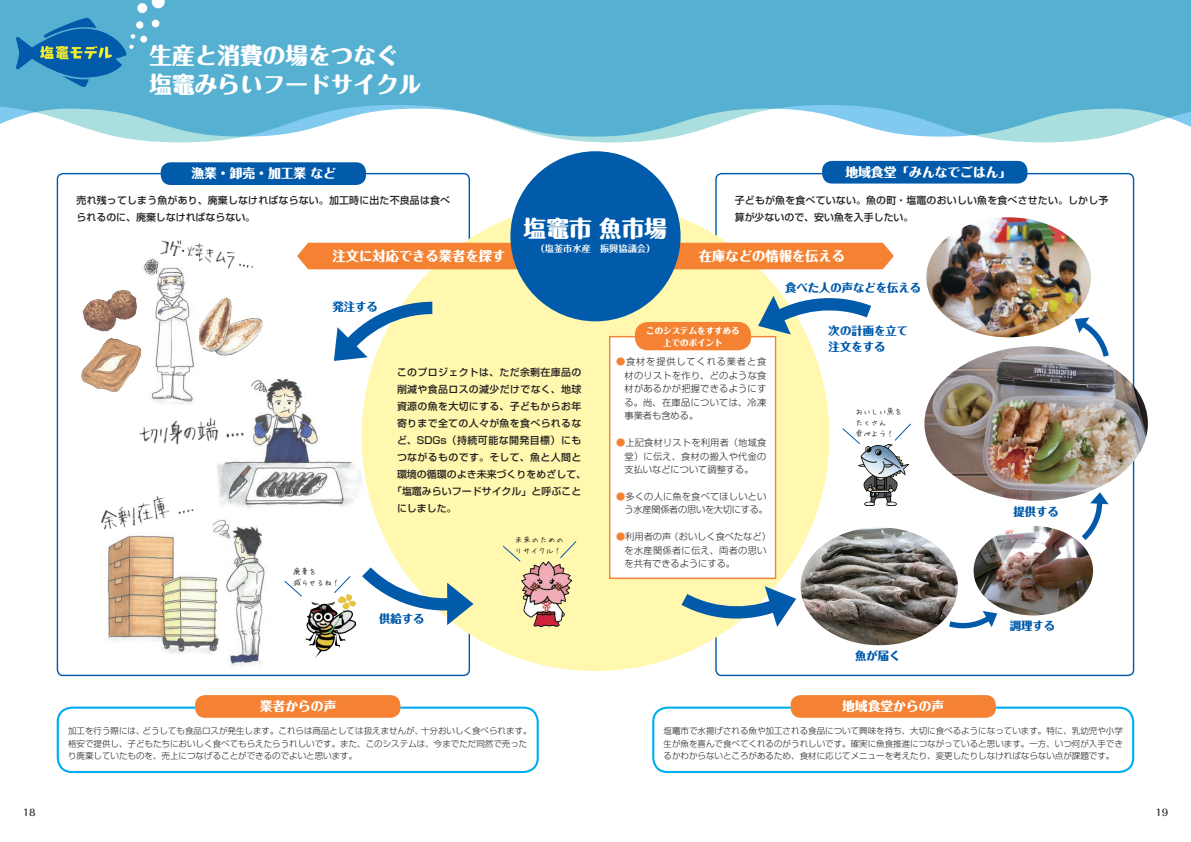
<style>
.page{position:relative;width:1191px;height:842px;background:#fff}
.page>*{position:absolute;margin:0;border:0;box-sizing:border-box;transform-origin:0 0}
.t1{font:800 22.7px/28.3px "Maru Fo Pro";color:#fff}
.t2{font:800 13.3px "Maru Fo Pro";color:#fff}
.t3{font:800 12.8px "Maru Fo Pro";color:#fff}
.t4{font:800 11.3px "Maru Fo Pro";color:#015aaa}
.t5{font:500 9.9px/17px "Shin Go Pro";letter-spacing:.02em;color:#231f20}
.t6{font:300 9.2px/13.5px "Shin Go Pro";letter-spacing:.02em;color:#231f20;text-align:justify}
.t7{font:300 9.2px/13.5px "Shin Go Pro";color:#231f20}
.t8{font:300 9.2px/13.5px "Shin Go Pro";letter-spacing:-.005em;color:#231f20;text-align:right}
.t9{font:700 9.2px "Maru Fo Pro";color:#fff}
.t10{font:500 9.2px "Maru Fo Pro";color:#231f20}
.t11{font:300 8.5px/12.8px "Shin Go Pro";color:#231f20;text-align:justify}
.t12{font:800 8.5px/11.3px "Maru Fo Pro";color:#fff;text-align:center}
.t13{font:7.8px/10.6px "Hui Font";color:#231f20}
.t14{font:7.8px/10.6px "Hui Font";letter-spacing:.06em;color:#231f20}
.s1{color:#f48232}
</style>
<div class="page">
<svg style="left:0;top:0;width:1191px;height:153px;fill:#56b0d1"></svg>
<div style="left:140px;top:36px;width:7px;height:7px;background:#fff;border-radius:50%"></div>
<div style="left:136px;top:21px;width:7px;height:8px;background:#fff;border-radius:50%"></div>
<svg style="left:16px;top:17px;width:119px;height:70px;background:#398db7"></svg>
<div style="left:152px;top:20px;width:7px;height:7px;background:#fff;border-radius:50%"></div>
<div style="left:137px;top:3px;width:10px;height:10px;background:#fff;border-radius:50%"></div>
<svg style="left:152px;top:0;width:13px;height:8px"></svg>
<img style="left:305px;top:594px;width:50px;height:64px">
<img style="left:858px;top:444px;width:50px;height:61px">
<img style="left:160px;top:240px;width:93px;height:29px">
<img style="left:82px;top:289px;width:55px;height:43px">
<img style="left:199px;top:297px;width:64px;height:59px">
<img style="left:81px;top:339px;width:60px;height:53px">
<img style="left:143px;top:257px;width:55px;height:147px">
<img style="left:217px;top:378px;width:145px;height:131px">
<img style="left:213px;top:519px;width:52px;height:147px">
<img style="left:107px;top:532px;width:118px;height:126px">
<div style="left:361px;top:202px;width:468px;height:469px;background:#fff8ae;border-radius:50%"></div>
<div style="left:652px;top:707px;width:482px;height:66px;border:2px solid #00aeef;border-radius:14px"></div>
<div style="left:609px;top:337px;width:166px;height:241px;background:#fff"></div>
<div style="left:609px;top:336px;width:167px;height:243px;border:1px solid #f48232"></div>
<svg style="left:334px;top:302px;width:98px;height:59px"></svg>
<svg style="left:758px;top:292px;width:113px;height:42px"></svg>
<div style="left:161px;top:162px;width:205px;height:23px;background:#015aaa;border-radius:10px"></div>
<div style="left:822px;top:161px;width:205px;height:23px;background:#015aaa;border-radius:10px"></div>
<img style="left:924px;top:346px;width:223px;height:155px">
<img style="left:973px;top:526px;width:120px;height:89px">
<img style="left:926px;top:217px;width:165px;height:120px">
<img style="left:800px;top:527px;width:158px;height:118px">
<div style="left:57px;top:707px;width:482px;height:66px;border:2px solid #00aeef;border-radius:14px"></div>
<div style="left:195px;top:695px;width:205px;height:23px;background:#f48232;border-radius:10px"></div>
<div style="left:790px;top:695px;width:206px;height:23px;background:#f48232;border-radius:10px"></div>
<div style="left:635px;top:322px;width:116px;height:28px;background:#f48232;border-radius:13px"></div>
<div style="left:297px;top:243px;width:219px;height:26px;background:#f48232"></div>
<div style="left:674px;top:243px;width:220px;height:26px;background:#f48232"></div>
<svg style="left:362px;top:567px;width:111px;height:58px"></svg>
<svg style="left:681px;top:586px;width:115px;height:41px"></svg>
<div style="left:510px;top:151px;width:170px;height:170px;background:#015aaa;border-radius:50%"></div>
<svg style="left:949px;top:611px;width:48px;height:20px"></svg>
<svg style="left:1081px;top:492px;width:27px;height:48px"></svg>
<svg style="left:1074px;top:317px;width:34px;height:40px"></svg>
<img style="left:139px;top:409px;width:112px;height:45px">
<img style="left:101px;top:496px;width:97px;height:44px">
<img style="left:521px;top:561px;width:50px;height:66px">
<svg style="left:284px;top:581px;width:18px;height:16px"></svg>
<svg style="left:503px;top:545px;width:18px;height:17px"></svg>
<svg style="left:842px;top:428px;width:18px;height:17px"></svg>
<svg style="left:334px;top:576px;width:17px;height:18px"></svg>
<svg style="left:560px;top:541px;width:17px;height:17px"></svg>
<svg style="left:894px;top:423px;width:17px;height:18px"></svg>
<p class="t1" style="left:149px;top:39px;width:274px">生産と消費の場をつなぐ塩竈みらいフードサイクル</p>
<p class="t3" style="left:191px;top:163px;width:146px">漁業・卸売・加工業 など</p>
<p class="t3" style="left:845px;top:162px;width:161px">地域食堂「みんなでごはん」</p>
<p class="t5" style="left:77px;top:191px;width:375px;line-height:16.3px">売れ残ってしまう魚があり、廃棄しなければならない。加工時に出た不良品は食べられるのに、廃棄しなければならない。</p>
<p class="t5" style="left:735px;top:191px;width:375px;line-height:16.3px">子どもが魚を食べていない。魚の町・塩竈のおいしい魚を食べさせたい。しかし予算が少ないので、安い魚を入手したい。</p>
<p class="t1" style="left:523px;top:211px;width:145px">塩竈市 魚市場</p>
<p class="t9" style="left:535px;top:241px;width:121px">（塩釜市水産 振興協議会）</p>
<p class="t2" style="left:332px;top:245px;width:174px">注文に対応できる業者を探す</p>
<p class="t2" style="left:699px;top:245px;width:148px">在庫などの情報を伝える</p>
<p class="t4" style="left:332px;top:298px;width:47px">発注する</p>
<p class="t13" style="left:293px;top:566px;width:25px">廃棄を</p>
<p class="t13" style="left:293px;top:577px;width:48px">減らせるね！</p>
<p class="t5" style="left:397px;top:363px;width:191px">このプロジェクトは、ただ余剰在庫品の削減や食品ロスの減少だけでなく、地球資源の魚を大切にする、子どもからお年寄りまで全ての人々が魚を食べられるなど、SDGs（持続可能な開発目標）にもつながるものです。そして、魚と人間と環境の循環のよき未来づくりをめざして、「塩竈みらいフードサイクル」と呼ぶことにしました。</p>
<p class="t14" style="left:515px;top:534px;width:51px">未来のためのリサイクル！</p>
<p class="t4" style="left:379px;top:609px;width:47px">供給する</p>
<p class="t12" style="left:646px;top:324px;width:95px">このシステムをすすめる上でのポイント</p>
<p class="t6" style="left:624px;top:354px;width:143px;text-indent:-9px"><span class="s1">●</span>食材を提供してくれる業者と食材のリストを作り、どのような食材があるかが把握できるようにする。尚、在庫品については、冷凍事業者も含める。</p>
<p class="t6" style="left:624px;top:435px;width:143px;text-indent:-9px"><span class="s1">●</span>上記食材リストを利用者（地域食堂）に伝え、食材の搬入や代金の支払いなどについて調整する。</p>
<p class="t8" style="left:616px;top:489px;width:153px"><span class="s1">●</span>多くの人に魚を食べてほしいという水産関係者の思いを大切にする。</p>
<p class="t7" style="left:624px;top:529px;width:148px;text-indent:-9px"><span class="s1">●</span>利用者の声（おいしく食べたなど）を水産関係者に伝え、両者の思いを共有できるようにする。</p>
<p class="t4" style="left:785px;top:279px;width:138px">食べた人の声などを伝える</p>
<p class="t4" style="left:828px;top:322px;width:81px">次の計画を立て</p>
<p class="t4" style="left:828px;top:338px;width:58px">注文をする</p>
<p class="t13" style="left:855px;top:406px;width:48px">おいしい魚をたくさん</p>
<p class="t13" style="left:855px;top:427px;width:40px">食べよう！</p>
<p class="t4" style="left:855px;top:647px;width:47px">魚が届く</p>
<p class="t4" style="left:1013px;top:502px;width:47px">提供する</p>
<p class="t4" style="left:1009px;top:617px;width:47px">調理する</p>
<p class="t3" style="left:260px;top:696px;width:78px">業者からの声</p>
<p class="t3" style="left:842px;top:696px;width:104px">地域食堂からの声</p>
<p class="t11" style="left:68px;top:723px;width:465px;text-align:left">加工を行う際には、どうしても食品ロスが発生します。これらは商品としては扱えませんが、十分おいしく食べられます。格安で提供し、子どもたちにおいしく食べてもらえたらうれしいです。また、このシステムは、今までただ同然で売ったり廃棄していたものを、売上につなげることができるのでよいと思います。</p>
<p class="t11" style="left:663px;top:723px;width:461px">塩竈市で水揚げされる魚や加工される食品について興味を持ち、大切に食べるようになっています。特に、乳幼児や小学生が魚を喜んで食べてくれるのがうれしいです。確実に魚食推進につながっていると思います。一方、いつ何が入手できるかわからないところがあるため、食材に応じてメニューを考えたり、変更したりしなければならない点が課題です。</p>
<p class="t10" style="left:23px;top:805px;width:14px">18</p>
<p class="t10" style="left:1155px;top:805px;width:14px">19</p>
</div>
